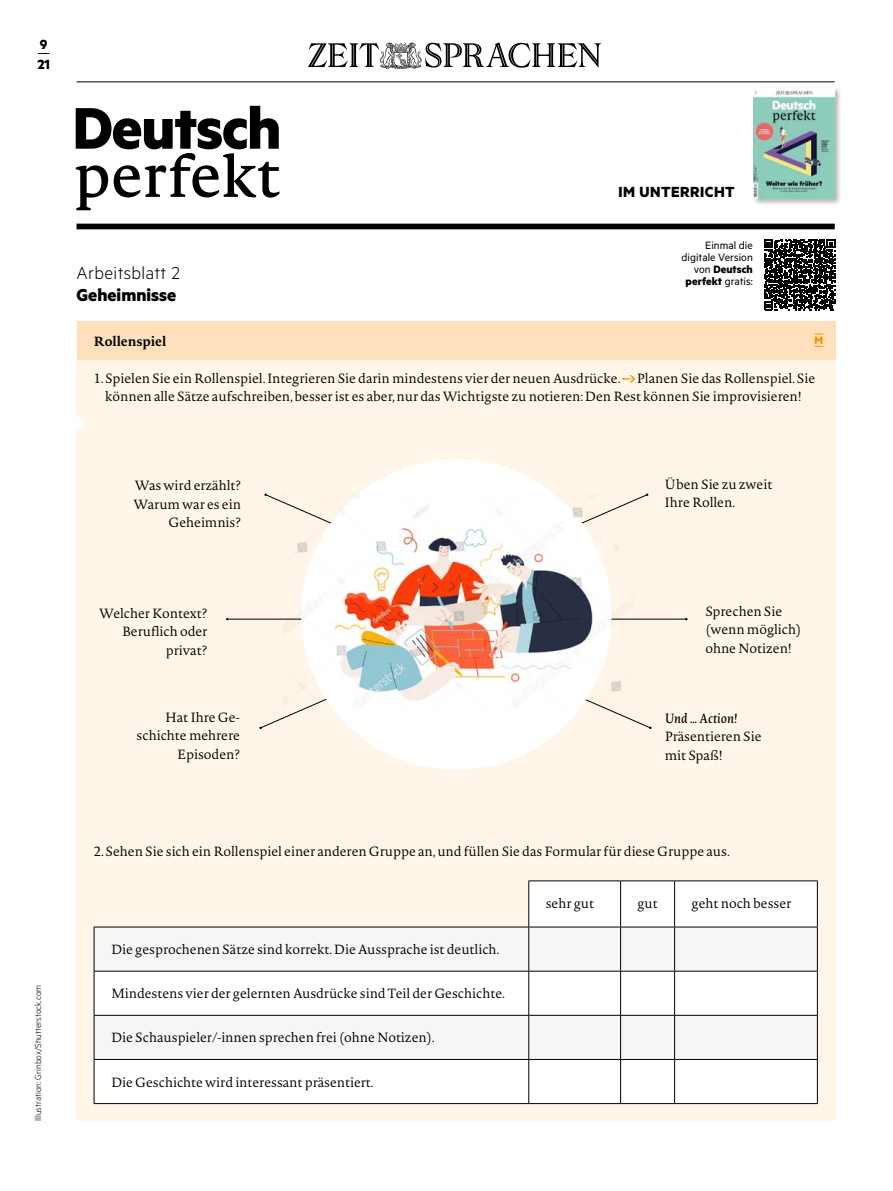
<style>
.page{position:relative;width:893px;height:1191px;background:#fff}
.page>*{position:absolute;margin:0;border:0;box-sizing:border-box;transform-origin:0 0}
.t1{font:300 19.5px "Metric";letter-spacing:.02em;color:#000}
.t2{font:700 19.5px "Metric";color:#000}
.t3{font:700 16.5px "Metric";letter-spacing:.03em;color:#000}
.t4{font:700 15px "Metric";color:#000}
.t5{font:15px "Metric";color:#000}
.t6{font:300 13.2px/18.3px "Novel Pro";letter-spacing:-.005em;color:#000;text-align:right}
.t7{font:700 13.2px "Novel Pro";letter-spacing:-.005em;color:#000}
.t8{font:italic 13.2px "Novel Pro";letter-spacing:-.005em;color:#000}
.t9{font:12px/12px "Metric";color:#000;text-align:right}
.t10{font:700 12px "Metric";color:#f39200}
.t11{font:300 9.75px "Metric";color:#000}
.s1{font-weight:700}
</style>
<div class="page">
<div style="left:77px;top:224px;width:758px;height:5px;background:#000"></div>
<svg style="left:76px;top:106px;width:204px;height:104px"></svg>
<hr style="left:77px;top:82px;width:758px;height:1px;background:#000">
<svg style="left:308px;top:42px;width:293px;height:27px"></svg>
<div style="left:752px;top:87px;width:90px;height:119px;background:#000;opacity:.29"></div>
<img style="left:754px;top:88px;width:81px;height:111px">
<div style="left:77px;top:359px;width:759px;height:762px;background:#fff5e9"></div>
<svg style="left:77px;top:415px;width:8px;height:16px"></svg>
<div style="left:77px;top:321px;width:759px;height:39px;background:#fee0bc"></div>
<svg style="left:622px;top:375px;width:13px;height:7px"></svg>
<svg style="left:95px;top:881px;width:722px;height:222px;fill:#fff"></svg>
<svg style="left:95px;top:927px;width:722px;height:132px;fill:#f6f6f6"></svg>
<hr style="left:94px;top:926px;width:435px;height:1px;background:#000">
<hr style="left:94px;top:927px;width:1px;height:44px;background:#000">
<hr style="left:94px;top:971px;width:435px;height:1px;background:#000">
<hr style="left:528px;top:880px;width:93px;height:1px;background:#000">
<hr style="left:528px;top:881px;width:1px;height:45px;background:#000">
<hr style="left:529px;top:926px;width:92px;height:1px;background:#000">
<hr style="left:528px;top:927px;width:1px;height:44px;background:#000">
<hr style="left:529px;top:971px;width:92px;height:1px;background:#000">
<hr style="left:621px;top:880px;width:54px;height:1px;background:#000">
<hr style="left:620px;top:881px;width:1px;height:45px;background:#000">
<hr style="left:621px;top:926px;width:54px;height:1px;background:#000">
<hr style="left:620px;top:927px;width:1px;height:44px;background:#000">
<hr style="left:621px;top:971px;width:54px;height:1px;background:#000">
<hr style="left:675px;top:880px;width:143px;height:1px;background:#000">
<hr style="left:674px;top:881px;width:1px;height:45px;background:#000">
<hr style="left:817px;top:881px;width:1px;height:45px;background:#000">
<hr style="left:675px;top:926px;width:143px;height:1px;background:#000">
<hr style="left:674px;top:927px;width:1px;height:44px;background:#000">
<hr style="left:817px;top:927px;width:1px;height:44px;background:#000">
<hr style="left:675px;top:971px;width:143px;height:1px;background:#000">
<hr style="left:94px;top:971px;width:1px;height:44px;background:#000">
<hr style="left:94px;top:1015px;width:435px;height:1px;background:#000">
<hr style="left:94px;top:1015px;width:1px;height:44px;background:#000">
<hr style="left:528px;top:971px;width:1px;height:44px;background:#000">
<hr style="left:529px;top:1015px;width:92px;height:1px;background:#000">
<hr style="left:528px;top:1015px;width:1px;height:44px;background:#000">
<hr style="left:94px;top:1059px;width:435px;height:1px;background:#000">
<hr style="left:94px;top:1059px;width:1px;height:44px;background:#000">
<hr style="left:529px;top:1059px;width:92px;height:1px;background:#000">
<hr style="left:528px;top:1059px;width:1px;height:44px;background:#000">
<hr style="left:620px;top:1059px;width:1px;height:44px;background:#000">
<hr style="left:674px;top:1059px;width:1px;height:44px;background:#000">
<hr style="left:817px;top:1059px;width:1px;height:44px;background:#000">
<hr style="left:94px;top:1103px;width:435px;height:1px;background:#000">
<hr style="left:529px;top:1103px;width:92px;height:1px;background:#000">
<hr style="left:621px;top:1103px;width:54px;height:1px;background:#000">
<hr style="left:675px;top:1103px;width:143px;height:1px;background:#000">
<hr style="left:620px;top:971px;width:1px;height:44px;background:#000">
<hr style="left:674px;top:971px;width:1px;height:44px;background:#000">
<hr style="left:817px;top:971px;width:1px;height:44px;background:#000">
<hr style="left:621px;top:1015px;width:54px;height:1px;background:#000">
<hr style="left:620px;top:1015px;width:1px;height:44px;background:#000">
<hr style="left:675px;top:1015px;width:143px;height:1px;background:#000">
<hr style="left:674px;top:1015px;width:1px;height:44px;background:#000">
<hr style="left:817px;top:1015px;width:1px;height:44px;background:#000">
<hr style="left:621px;top:1059px;width:54px;height:1px;background:#000">
<hr style="left:675px;top:1059px;width:143px;height:1px;background:#000">
<svg style="left:764px;top:239px;width:71px;height:71px"></svg>
<svg style="left:264px;top:493px;width:19px;height:10px"></svg>
<svg style="left:259px;top:709px;width:46px;height:20px"></svg>
<svg style="left:634px;top:493px;width:14px;height:8px"></svg>
<svg style="left:606px;top:709px;width:46px;height:20px"></svg>
<hr style="left:609px;top:619px;width:77px;height:1px;background:#000">
<hr style="left:227px;top:619px;width:77px;height:1px;background:#000">
<div style="left:301px;top:459px;width:311px;height:311px;background:#fff;border-radius:50%"></div>
<img style="left:283px;top:494px;width:351px;height:215px">
<p class="t4" style="left:40px;top:35px;width:9px">9</p>
<p class="t5" style="left:37px;top:45px;width:14px">—</p>
<p class="t4" style="left:37px;top:55px;width:14px">21</p>
<p class="t11" style="left:33px;top:1121px;width:138px;rotate:-90deg">Illustration: Grinbox/Shutterstock.com</p>
<h1 class="t1" style="left:77px;top:261px;width:105px">Arbeitsblatt 2</h1>
<h1 class="t2" style="left:77px;top:282px;width:101px">Geheimnisse</h1>
<p class="t3" style="left:619px;top:182px;width:118px">IM UNTERRICHT</p>
<p class="t9" style="left:682px;top:239px;width:73px">Einmal die digitale Version von <span class="s1">Deutsch perfekt</span> gratis:</p>
<p class="t7" style="left:94px;top:331px;width:74px">Rollenspiel</p>
<p class="t10" style="left:814px;top:333px;width:10px">M</p>
<p class="t6" style="left:94px;top:368px;width:723px;text-align:center">1. Spielen Sie ein Rollenspiel. Integrieren Sie darin mindestens vier der neuen Ausdrücke. Planen Sie das Rollenspiel. Sie können alle Sätze aufschreiben, besser ist es aber, nur das Wichtigste zu notieren: Den Rest können Sie improvisieren!</p>
<p class="t6" style="left:133px;top:476px;width:109px">Was wird erzählt?<br>Warum war es ein<br>Geheimnis?</p>
<p class="t6" style="left:99px;top:604px;width:110px">Welcher Kontext?<br>Beruflich oder privat?</p>
<p class="t6" style="left:137px;top:708px;width:105px">Hat Ihre Ge&shy;schichte mehrere<br>Episoden?</p>
<p class="t6" style="left:665px;top:474px;width:109px;text-align:left">Üben Sie zu zweit<br>Ihre Rollen.</p>
<p class="t6" style="left:705px;top:602px;width:97px;text-align:left">Sprechen Sie (wenn möglich) ohne Notizen!</p>
<p class="t8" style="left:665px;top:708px;width:74px">Und … Action!</p>
<p class="t6" style="left:665px;top:727px;width:98px;text-align:left">Präsentieren Sie mit Spaß!</p>
<p class="t6" style="left:94px;top:842px;width:638px">2. Sehen Sie sich ein Rollenspiel einer anderen Gruppe an, und füllen Sie das Formular für diese Gruppe aus.</p>
<p class="t6" style="left:546px;top:893px;width:50px">sehr gut</p>
<p class="t6" style="left:638px;top:893px;width:21px">gut</p>
<p class="t6" style="left:692px;top:893px;width:101px">geht noch besser</p>
<p class="t6" style="left:111px;top:940px;width:390px">Die gesprochenen Sätze sind korrekt. Die Aussprache ist deutlich.</p>
<p class="t6" style="left:111px;top:984px;width:395px">Mindestens vier der gelernten Ausdrücke sind Teil der Geschichte.</p>
<p class="t6" style="left:111px;top:1028px;width:325px">Die Schauspieler/-innen sprechen frei (ohne Notizen).</p>
<p class="t6" style="left:111px;top:1072px;width:264px">Die Geschichte wird interessant präsentiert.</p>
</div>
